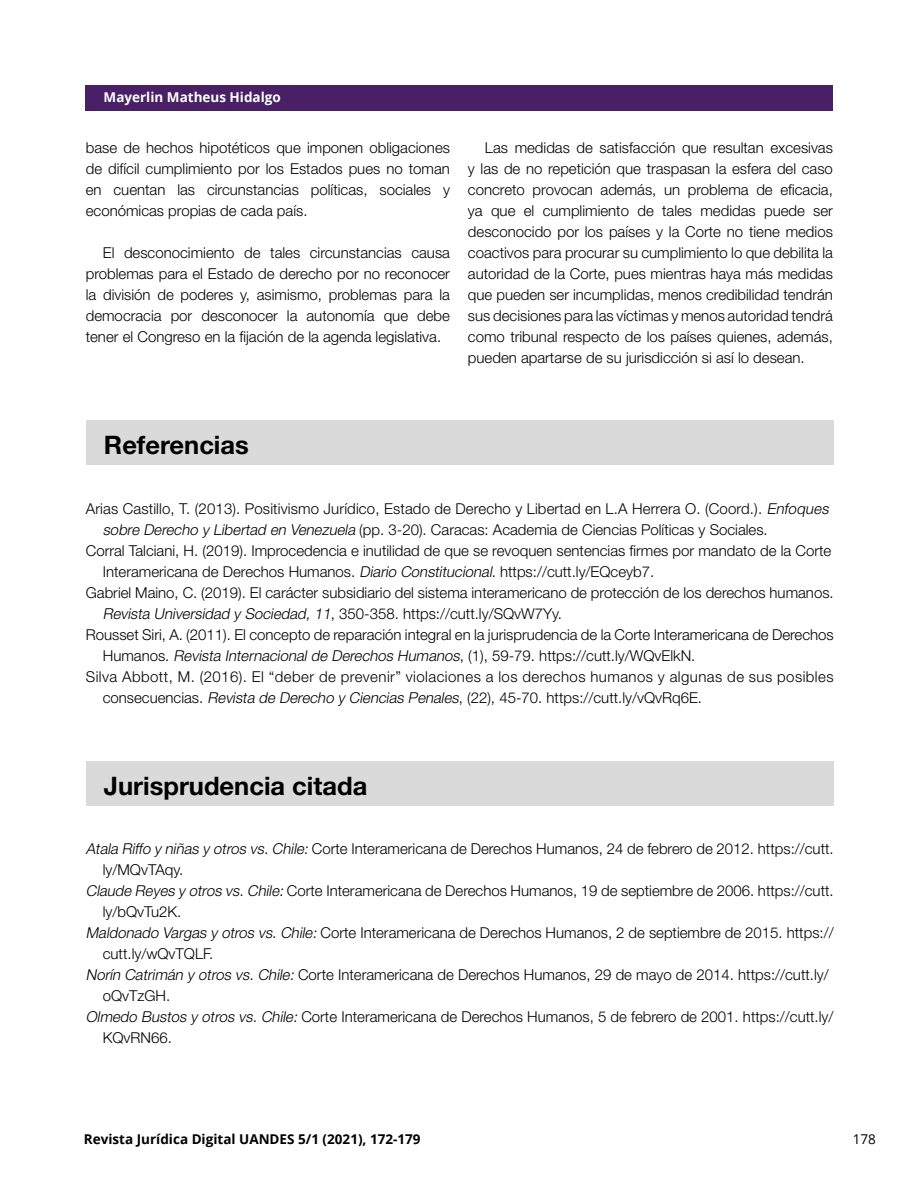
<style>
.page{position:relative;width:918px;height:1188px;background:#fff}
.page>*{position:absolute;margin:0;border:0;box-sizing:border-box;transform-origin:0 0}
.t1{font:700 25.5px "Helvetica Neue LT Std";color:#000}
.t2{font:300 15px/21px "Helvetica Neue LT Std";color:#000;text-align:justify}
.t3{font:300 15px "Helvetica Neue LT Std";letter-spacing:.03em;color:#000}
.t4{font:700 13.5px "Open Sans";color:#000}
.t5{font:700 13.5px "Open Sans";color:#fff}
.t6{font:13.5px "Open Sans";color:#000}
.s1{font-style:italic}
</style>
<div class="page">
<div style="left:85px;top:85px;width:748px;height:26px;background:#492065"></div>
<div style="left:86px;top:761px;width:747px;height:44px;background:#dadada"></div>
<div style="left:86px;top:420px;width:747px;height:45px;background:#dadada"></div>
<p class="t5" style="left:104px;top:88px;width:179px">Mayerlin Matheus Hidalgo</p>
<p class="t2" style="left:86px;top:136px;width:366px">base de hechos hipotéticos que imponen obligaciones de difícil cumplimiento por los Estados pues no toman en cuentan las circunstancias políticas, sociales y económicas propias de cada país.</p>
<p class="t2" style="left:86px;top:241px;width:366px;text-indent:17px">El desconocimiento de tales circunstancias causa problemas para el Estado de derecho por no reconocer la división de poderes y, asimismo, problemas para la democracia por desconocer la autonomía que debe tener el Congreso en la fijación de la agenda legislativa.</p>
<p class="t2" style="left:468px;top:136px;width:367px;text-indent:17px">Las medidas de satisfacción que resultan excesivas y las de no repetición que traspasan la esfera del caso concreto provocan además, un problema de eficacia, ya que el cumplimiento de tales medidas puede ser desconocido por los países y la Corte no tiene medios coactivos para procurar su cumplimiento lo que debilita la autoridad de la Corte, pues mientras haya más medidas que pueden ser incumplidas, menos credibilidad tendrán sus decisiones para las víctimas y menos autoridad tendrá como tribunal respecto de los países quienes, además, pueden apartarse de su jurisdicción si así lo desean.</p>
<h1 class="t1" style="left:104px;top:430px;width:146px">Referencias</h1>
<p class="t2" style="left:86px;top:498px;width:747px">Arias Castillo, T. (2013). Positivismo Jurídico, Estado de Derecho y Libertad en L.A Herrera O. (Coord.). <span class="s1">Enfoques</span></p>
<p class="t2" style="left:103px;top:519px;width:667px"><span class="s1">sobre Derecho y Libertad en Venezuela</span> (pp. 3-20). Caracas: Academia de Ciencias Políticas y Sociales.</p>
<p class="t2" style="left:86px;top:540px;width:747px">Corral Talciani, H. (2019). Improcedencia e inutilidad de que se revoquen sentencias firmes por mandato de la Corte</p>
<p class="t2" style="left:103px;top:561px;width:553px">Interamericana de Derechos Humanos. <span class="s1">Diario Constitucional</span>. https://cutt.ly/EQceyb7.</p>
<p class="t2" style="left:86px;top:582px;width:749px">Gabriel Maino, C. (2019). El carácter subsidiario del sistema interamericano de protección de los derechos humanos.</p>
<p class="t2" style="left:103px;top:603px;width:461px"><span class="s1">Revista Universidad y Sociedad, 11</span>, 350-358. https://cutt.ly/SQvW7Yy.</p>
<p class="t2" style="left:86px;top:624px;width:750px">Rousset Siri, A. (2011). El concepto de reparación integral en la jurisprudencia de la Corte Interamericana de Derechos</p>
<p class="t2" style="left:103px;top:645px;width:594px">Humanos. <span class="s1">Revista Internacional de Derechos Humanos</span>, (1), 59-79. https://cutt.ly/WQvElkN.</p>
<p class="t3" style="left:86px;top:667px;width:749px">Silva Abbott, M. (2016). El “deber de prevenir” violaciones a los derechos humanos y algunas de sus posibles</p>
<p class="t2" style="left:103px;top:687px;width:601px">consecuencias. <span class="s1">Revista de Derecho y Ciencias Penales</span>, (22), 45-70. https://cutt.ly/vQvRq6E.</p>
<h1 class="t1" style="left:104px;top:770px;width:265px">Jurisprudencia citada</h1>
<p class="t2" style="left:86px;top:838px;width:749px"><span class="s1">Atala Riffo y niñas y otros vs.Chile:</span>Corte Interamericana de Derechos Humanos, 24 de febrero de 2012. https://cutt.</p>
<p class="t2" style="left:103px;top:859px;width:82px">ly/MQvTAqy.</p>
<p class="t2" style="left:86px;top:880px;width:749px"><span class="s1">Claude Reyes y otros vs.Chile:</span>Corte Interamericana de Derechos Humanos, 19 de septiembre de 2006. https://cutt.</p>
<p class="t2" style="left:103px;top:901px;width:80px">ly/bQvTu2K.</p>
<p class="t2" style="left:86px;top:922px;width:749px"><span class="s1">Maldonado Vargas y otros vs.Chile:</span>Corte Interamericana de Derechos Humanos, 2 de septiembre de 2015. https://</p>
<p class="t2" style="left:103px;top:943px;width:112px">cutt.ly/wQvTQLF.</p>
<p class="t2" style="left:86px;top:964px;width:744px"><span class="s1">Norín Catrimán y otros vs. Chile:</span> Corte Interamericana de Derechos Humanos, 29 de mayo de 2014. https://cutt.ly/</p>
<p class="t2" style="left:103px;top:985px;width:69px">oQvTzGH.</p>
<p class="t2" style="left:86px;top:1006px;width:749px"><span class="s1">Olmedo Bustos y otros vs. Chile:</span> Corte Interamericana de Derechos Humanos, 5 de febrero de 2001. https://cutt.ly/</p>
<p class="t2" style="left:103px;top:1027px;width:71px">KQvRN66.</p>
<p class="t4" style="left:84px;top:1130px;width:338px">Revista Jurídica Digital UANDES 5/1 (2021), 172-179</p>
<p class="t6" style="left:853px;top:1130px;width:25px">178</p>
</div>
